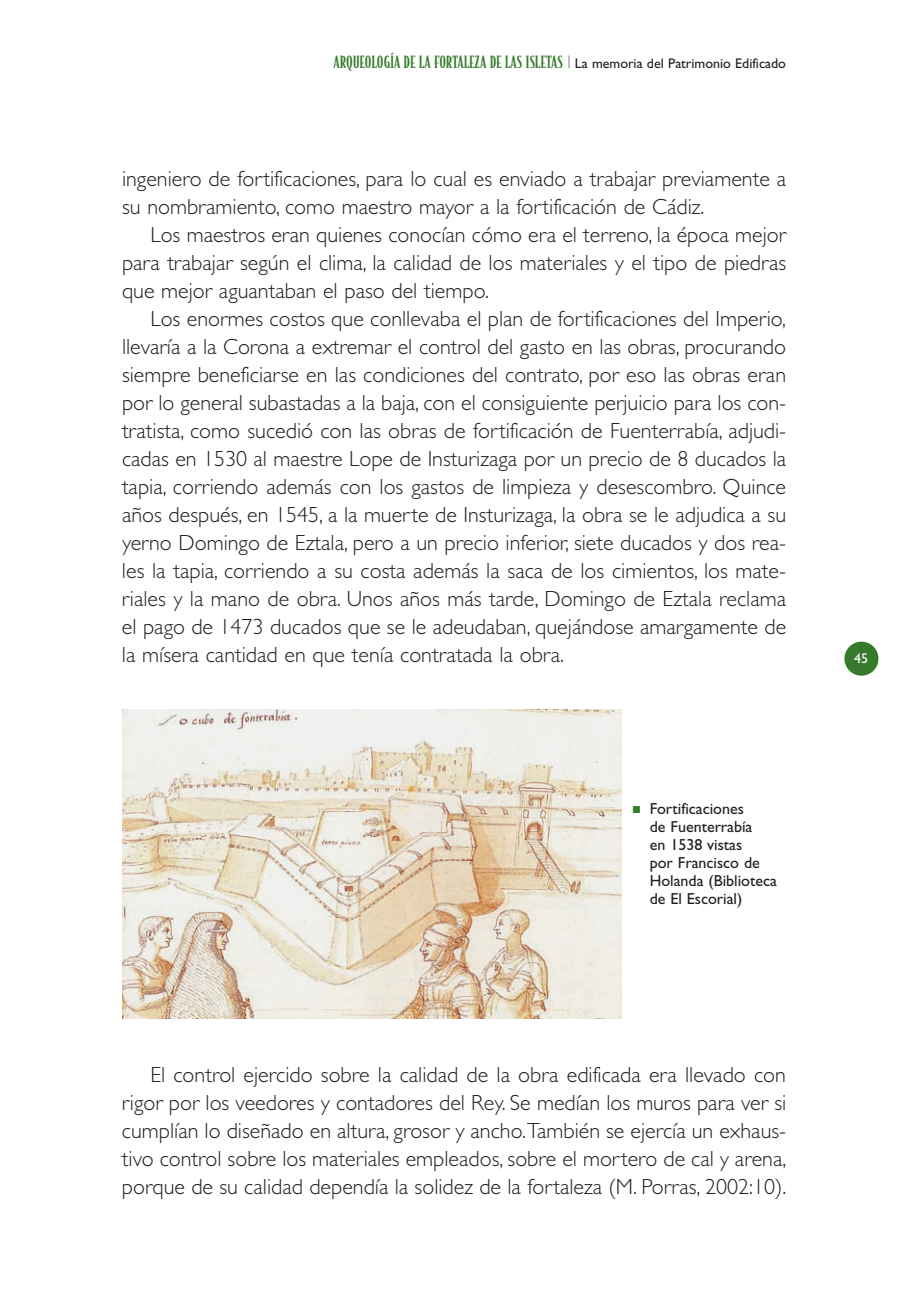
<style>
.page{position:relative;width:908px;height:1304px;background:#fff}
.page>*{position:absolute;margin:0;border:0;box-sizing:border-box;transform-origin:0 0}
.t1{font:300 22px/28px "Gill Sans";color:#231f20;text-align:justify}
.t2{font:16px/18px "Gill Sans";color:#231f20}
.t3{font:500 16px "Bodega Serif";letter-spacing:.01em;color:#357b2b}
.t4{font:14px "Gill Sans";color:#fff}
.s1{font-size:13.6px;color:#231f20}
.s2{font-family:"Gill Sans";font-weight:400;font-size:14px;color:#231f20}
.s3{color:#357b2b}
</style>
<div class="page">
<div style="left:844px;top:642px;width:34px;height:34px;background:#357b2b;border-radius:50%"></div>
<img style="left:122px;top:710px;width:498px;height:308px">
<p class="t3" style="left:333px;top:53px;width:454px">ARQUEOLOGÍA DE LA FORTALEZA DE LAS ISLETAS <span class="s1">|</span> <span class="s2">La memoria del Patrimonio Edificado</span></p>
<p class="t1" style="left:122px;top:166px;width:665px">ingeniero de fortificaciones, para lo cual es enviado a trabajar previamente a su nombramiento, como maestro mayor a la fortificación de Cádiz.</p>
<p class="t1" style="left:122px;top:222px;width:665px;text-indent:28px">Los maestros eran quienes conocían cómo era el terreno, la época mejor para trabajar según el clima, la calidad de los materiales y el tipo de piedras que mejor aguantaban el paso del tiempo.</p>
<p class="t1" style="left:122px;top:306px;width:665px;text-indent:28px">Los enormes costos que conllevaba el plan de fortificaciones del Imperio, llevaría a la Corona a extremar el control del gasto en las obras, procurando siempre beneficiarse en las condiciones del contrato, por eso las obras eran por lo general subastadas a la baja, con el consiguiente perjuicio para los con&shy;tratista, como sucedió con las obras de fortificación de Fuenterrabía, adjudi&shy;cadas en 1530 al maestre Lope de Insturizaga por un precio de 8 ducados la tapia, corriendo además con los gastos de limpieza y desescombro. Quince años después, en 1545, a la muerte de Insturizaga, la obra se le adjudica a su yerno Domingo de Eztala, pero a un precio inferior, siete ducados y dos rea&shy;les la tapia, corriendo a su costa además la saca de los cimientos, los mate&shy;riales y la mano de obra. Unos años más tarde, Domingo de Eztala reclama el pago de 1473 ducados que se le adeudaban, quejándose amargamente de la mísera cantidad en que tenía contratada la obra.</p>
<p class="t2" style="left:649px;top:801px;width:129px;text-indent:-17px"><span class="s3">■</span> Fortificaciones<br>de Fuenterrabía<br>en 1538 vistas<br>por Francisco de<br>Holanda (Biblioteca de El Escorial)</p>
<p class="t1" style="left:122px;top:1062px;width:665px;text-indent:28px">El control ejercido sobre la calidad de la obra edificada era llevado con rigor por los veedores y contadores del Rey. Se medían los muros para ver si cumplían lo diseñado en altura, grosor y ancho.También se ejercía un exhaus&shy;tivo control sobre los materiales empleados, sobre el mortero de cal y arena, porque de su calidad dependía la solidez de la fortaleza (M. Porras, 2002:10).</p>
<p class="t4" style="left:853px;top:653px;width:15px">45</p>
</div>
